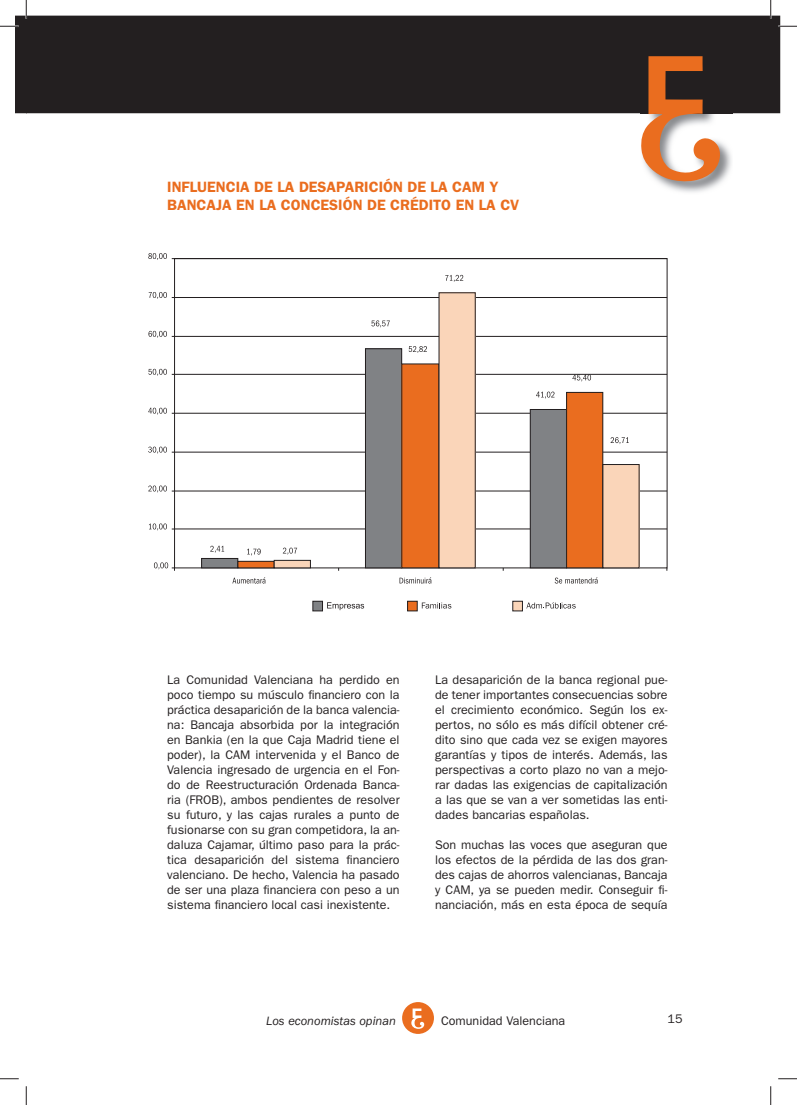
<style>
.page{position:relative;width:797px;height:1105px;background:#fff}
.page>*{position:absolute;margin:0;border:0;box-sizing:border-box;transform-origin:0 0}
.t1{font:600 15px/18px "Franklin Gothic LT";color:#ea6d1f}
.t2{font:12.5px/15px "Franklin Gothic LT";color:#231f20;text-align:justify}
.t3{font:italic 12.5px "Franklin Gothic LT";color:#231f20}
</style>
<div class="page">
<svg style="left:402px;top:1002px;width:32px;height:32px"></svg>
<div style="left:27px;top:16px;width:753px;height:97px;background:#231f20"></div>
<img style="left:640px;top:55px;width:93px;height:138px">
<img style="left:721px;top:112px;width:12px;height:2px">
<svg style="left:640px;top:56px;width:81px;height:126px"></svg>
<hr style="left:174px;top:529px;width:493px;height:1px;background:#231f20">
<hr style="left:174px;top:491px;width:493px;height:1px;background:#231f20">
<hr style="left:174px;top:452px;width:493px;height:1px;background:#231f20">
<hr style="left:174px;top:413px;width:493px;height:1px;background:#231f20">
<hr style="left:174px;top:374px;width:493px;height:1px;background:#231f20">
<hr style="left:174px;top:336px;width:493px;height:1px;background:#231f20">
<hr style="left:174px;top:297px;width:493px;height:1px;background:#231f20">
<hr style="left:174px;top:258px;width:493px;height:1px;background:#231f20">
<div style="left:202px;top:558px;width:36px;height:10px;background:#808285"></div>
<div style="left:201px;top:558px;width:37px;height:10px;border:1px solid #231f20"></div>
<div style="left:365px;top:349px;width:36px;height:219px;background:#808285"></div>
<div style="left:365px;top:349px;width:37px;height:219px;border:1px solid #231f20"></div>
<div style="left:530px;top:409px;width:36px;height:159px;background:#808285"></div>
<div style="left:530px;top:409px;width:36px;height:159px;border:1px solid #231f20"></div>
<div style="left:238px;top:561px;width:36px;height:7px;background:#ea6d1f"></div>
<div style="left:238px;top:561px;width:36px;height:7px;border:1px solid #231f20"></div>
<div style="left:402px;top:364px;width:37px;height:204px;background:#ea6d1f"></div>
<div style="left:401px;top:364px;width:38px;height:204px;border:1px solid #231f20"></div>
<div style="left:566px;top:392px;width:37px;height:176px;background:#ea6d1f"></div>
<div style="left:566px;top:392px;width:37px;height:176px;border:1px solid #231f20"></div>
<div style="left:274px;top:560px;width:36px;height:8px;background:#fad5b9"></div>
<div style="left:274px;top:560px;width:36px;height:8px;border:1px solid #231f20"></div>
<div style="left:439px;top:293px;width:36px;height:275px;background:#fad5b9"></div>
<div style="left:603px;top:464px;width:36px;height:104px;background:#fad5b9"></div>
<div style="left:602px;top:464px;width:37px;height:104px;border:1px solid #231f20"></div>
<svg style="left:210px;top:546px;width:14px;height:7px"></svg>
<svg style="left:536px;top:392px;width:18px;height:7px"></svg>
<svg style="left:247px;top:549px;width:14px;height:6px"></svg>
<svg style="left:408px;top:346px;width:19px;height:7px"></svg>
<svg style="left:572px;top:374px;width:19px;height:7px"></svg>
<svg style="left:283px;top:548px;width:14px;height:7px"></svg>
<svg style="left:445px;top:275px;width:18px;height:7px"></svg>
<svg style="left:371px;top:320px;width:19px;height:7px"></svg>
<svg style="left:610px;top:437px;width:19px;height:7px"></svg>
<svg style="left:154px;top:562px;width:21px;height:9px"></svg>
<svg style="left:149px;top:523px;width:25px;height:7px"></svg>
<svg style="left:148px;top:485px;width:26px;height:7px"></svg>
<svg style="left:148px;top:447px;width:26px;height:7px"></svg>
<svg style="left:148px;top:408px;width:26px;height:7px"></svg>
<svg style="left:148px;top:369px;width:26px;height:7px"></svg>
<svg style="left:148px;top:331px;width:26px;height:7px"></svg>
<svg style="left:149px;top:292px;width:25px;height:7px"></svg>
<svg style="left:148px;top:253px;width:26px;height:7px"></svg>
<svg style="left:232px;top:577px;width:33px;height:6px"></svg>
<svg style="left:399px;top:577px;width:32px;height:6px"></svg>
<svg style="left:554px;top:577px;width:43px;height:6px"></svg>
<div style="left:313px;top:601px;width:9px;height:10px;background:#808285"></div>
<div style="left:313px;top:601px;width:10px;height:10px;border:1px solid #231f20"></div>
<svg style="left:327px;top:602px;width:37px;height:8px"></svg>
<div style="left:407px;top:601px;width:10px;height:10px;background:#ea6d1f"></div>
<div style="left:407px;top:601px;width:10px;height:10px;border:1px solid #231f20"></div>
<svg style="left:422px;top:602px;width:29px;height:6px"></svg>
<div style="left:513px;top:601px;width:9px;height:10px;background:#fad5b9"></div>
<div style="left:512px;top:601px;width:10px;height:10px;border:1px solid #231f20"></div>
<svg style="left:526px;top:602px;width:49px;height:6px"></svg>
<svg style="left:778px;top:25px;width:19px;height:2px"></svg>
<svg style="left:0;top:1078px;width:19px;height:1px"></svg>
<svg style="left:778px;top:1078px;width:19px;height:1px"></svg>
<svg style="left:0;top:0;width:27px;height:113px"></svg>
<svg style="left:25px;top:1086px;width:2px;height:19px"></svg>
<svg style="left:770px;top:0;width:1px;height:19px"></svg>
<svg style="left:770px;top:1086px;width:1px;height:19px"></svg>
<p class="t1" style="left:167px;top:179px;width:353px">INFLUENCIA DE LA DESAPARICIÓN DE LA CAM Y<br>BANCAJA EN LA CONCESIÓN DE CRÉDITO EN LA CV</p>
<p class="t2" style="left:167px;top:673px;width:234px">La Comunidad Valenciana ha perdido en poco tiempo su músculo financiero con la práctica desaparición de la banca valencia&shy;na: Bancaja absorbida por la integración en Bankia (en la que Caja Madrid tiene el poder), la CAM intervenida y el Banco de Valencia ingresado de urgencia en el Fon&shy;do de Reestructuración Ordenada Banca&shy;ria (FROB), ambos pendientes de resolver su futuro, y las cajas rurales a punto de fusionarse con su gran competidora, la an&shy;daluza Cajamar, último paso para la prác&shy;tica desaparición del sistema financiero valenciano. De hecho, Valencia ha pasado de ser una plaza financiera con peso a un sistema financiero local casi inexistente.</p>
<p class="t2" style="left:435px;top:673px;width:234px">La desaparición de la banca regional pue&shy;de tener importantes consecuencias sobre el crecimiento económico. Según los ex&shy;pertos, no sólo es más difícil obtener cré&shy;dito sino que cada vez se exigen mayores garantías y tipos de interés. Además, las perspectivas a corto plazo no van a mejo&shy;rar dadas las exigencias de capitalización a las que se van a ver sometidas las enti&shy;dades bancarias españolas.</p>
<p class="t2" style="left:435px;top:838px;width:234px">Son muchas las voces que aseguran que los efectos de la pérdida de las dos gran&shy;des cajas de ahorros valencianas, Bancaja y CAM, ya se pueden medir. Conseguir fi&shy;nanciación, más en esta época de sequía</p>
<p class="t3" style="left:266px;top:1014px;width:131px">Los economistas opinan</p>
<p class="t2" style="left:441px;top:1014px;width:126px">Comunidad Valenciana</p>
<p class="t2" style="left:667px;top:1012px;width:16px">15</p>
</div>
